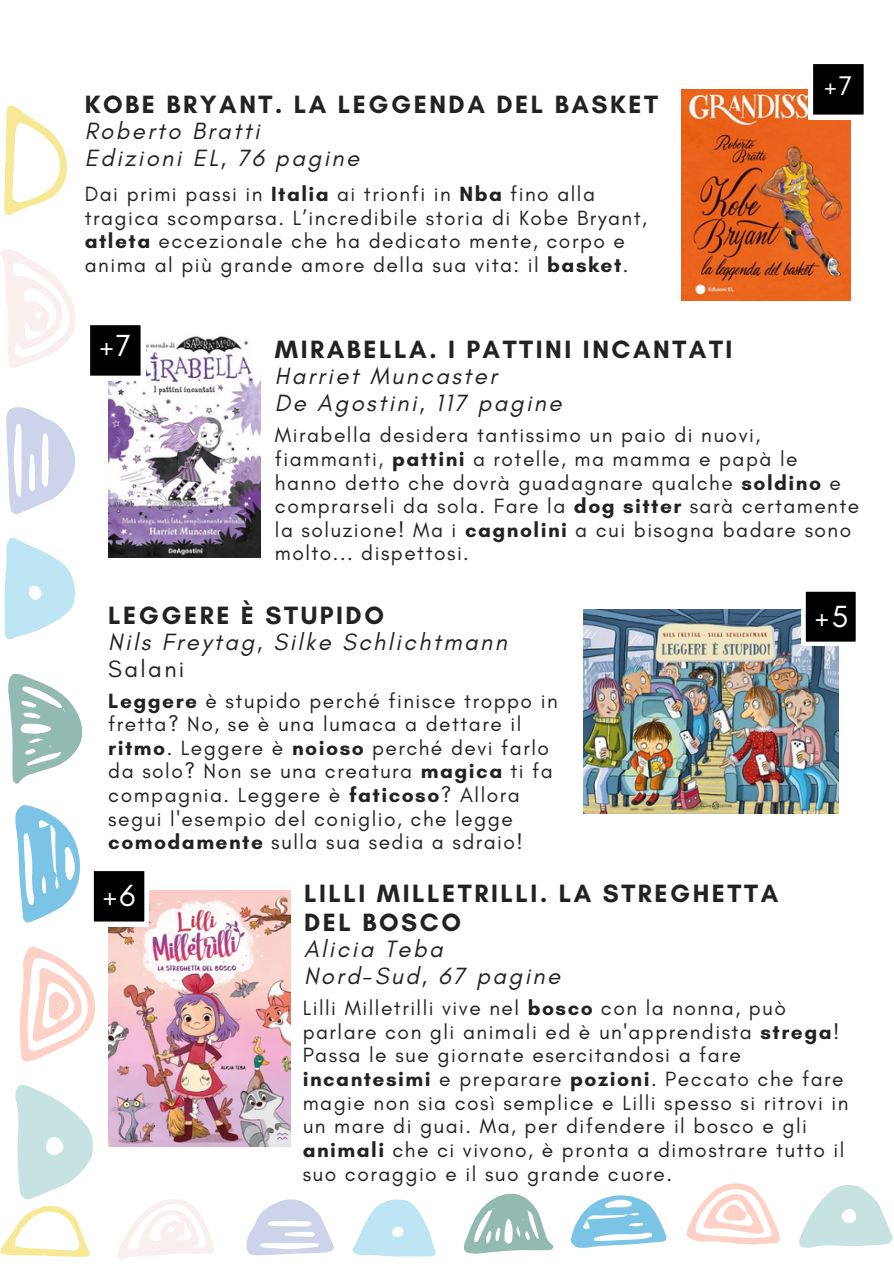
<style>
.page{position:relative;width:894px;height:1264px;background:#fff}
.page>*{position:absolute;margin:0;border:0;box-sizing:border-box;transform-origin:0 0}
.t1{font:31.2px "Glacial Indifference";color:#fff}
.t2{font:27.6px "Glacial Indifference";color:#fff}
.t3{font:700 25.5px/29.2px "Glacial Indifference";letter-spacing:.1em;color:#222}
.t4{font:italic 24px/27px "Glacial Indifference";letter-spacing:.1em;color:#222}
.t5{font:24px "Glacial Indifference";letter-spacing:.1em;color:#222}
.t6{font:21px/23.7px "Glacial Indifference";letter-spacing:.07em;color:#222}
.s1{font-weight:700}
</style>
<div class="page">
<img style="left:681px;top:89px;width:169px;height:212px">
<img style="left:108px;top:336px;width:152px;height:221px">
<svg style="left:808px;top:64px;width:56px;height:55px"></svg>
<svg style="left:90px;top:325px;width:55px;height:55px;background:#282828"></svg>
<svg style="left:799px;top:1185px;width:94px;height:63px"></svg>
<svg style="left:352px;top:1199px;width:84px;height:57px"></svg>
<svg style="left:570px;top:1195px;width:96px;height:52px"></svg>
<svg style="left:463px;top:1193px;width:90px;height:60px"></svg>
<svg style="left:246px;top:1199px;width:88px;height:56px"></svg>
<svg style="left:118px;top:1199px;width:96px;height:61px"></svg>
<svg style="left:686px;top:1183px;width:93px;height:61px"></svg>
<svg style="left:0;top:1085px;width:93px;height:171px"></svg>
<svg style="left:5px;top:537px;width:70px;height:103px"></svg>
<svg style="left:15px;top:805px;width:65px;height:117px"></svg>
<svg style="left:8px;top:673px;width:75px;height:111px"></svg>
<svg style="left:6px;top:407px;width:69px;height:108px"></svg>
<svg style="left:1px;top:249px;width:74px;height:119px"></svg>
<svg style="left:4px;top:105px;width:64px;height:110px"></svg>
<svg style="left:20px;top:947px;width:75px;height:114px"></svg>
<img style="left:108px;top:890px;width:182px;height:256px">
<svg style="left:93px;top:871px;width:56px;height:55px;background:#2c2c2c"></svg>
<img style="left:583px;top:609px;width:255px;height:204px">
<svg style="left:801px;top:591px;width:55px;height:54px;background:#292929"></svg>
<p class="t3" style="left:85px;top:90px;width:574px">KOBE BRYANT. LA LEGGENDA DEL BASKET</p>
<p class="t4" style="left:85px;top:117px;width:276px">Roberto Bratti<br>Edizioni EL, 76 pagine</p>
<p class="t6" style="left:85px;top:182px;width:563px">Dai primi passi in <span class="s1">Italia</span> ai trionfi in <span class="s1">Nba</span> fino alla tragica scomparsa. L’incredibile storia di Kobe Bryant, <span class="s1">atleta</span> eccezionale che ha dedicato mente, corpo e anima al più grande amore della sua vita: il <span class="s1">basket</span>.</p>
<p class="t2" style="left:824px;top:69px;width:30px">+7</p>
<h3 class="t1" style="left:99px;top:326px;width:33px">+7</h3>
<p class="t3" style="left:275px;top:334px;width:459px">MIRABELLA. I PATTINI INCANTATI</p>
<p class="t4" style="left:275px;top:361px;width:288px">Harriet Muncaster<br>De Agostini, 117 pagine</p>
<p class="t6" style="left:275px;top:423px;width:585px">Mirabella desidera tantissimo un paio di nuovi, fiammanti, <span class="s1">pattini</span> a rotelle, ma mamma e papà le hanno detto che dovrà guadagnare qualche <span class="s1">soldino</span> e comprarseli da sola. Fare la <span class="s1">dog sitter</span> sarà certamente la soluzione! Ma i <span class="s1">cagnolini</span> a cui bisogna badare sono molto... dispettosi.</p>
<p class="t3" style="left:108px;top:600px;width:277px">LEGGERE È STUPIDO</p>
<p class="t1" style="left:814px;top:597px;width:35px">+5</p>
<p class="t4" style="left:108px;top:628px;width:400px">Nils Freytag, Silke Schlichtmann</p>
<p class="t5" style="left:108px;top:654px;width:78px">Salani</p>
<p class="t6" style="left:108px;top:688px;width:451px"><span class="s1">Leggere</span> è stupido perché finisce troppo in fretta? No, se è una lumaca a dettare il <span class="s1">ritmo</span>. Leggere è <span class="s1">noioso</span> perché devi farlo da solo? Non se una creatura <span class="s1">magica</span> ti fa compagnia. Leggere è <span class="s1">faticoso</span>? Allora segui l'esempio del coniglio, che legge <span class="s1">comodamente</span> sulla sua sedia a sdraio!</p>
<p class="t1" style="left:103px;top:876px;width:34px">+6</p>
<p class="t3" style="left:304px;top:878px;width:475px">LILLI MILLETRILLI. LA STREGHETTA<br>DEL BOSCO</p>
<p class="t4" style="left:304px;top:935px;width:258px">Alicia Teba<br>Nord-Sud, 67 pagine</p>
<h1 class="t6" style="left:302px;top:995px;width:547px">Lilli Milletrilli vive nel <span class="s1">bosco</span> con la nonna, può parlare con gli animali ed è un'apprendista <span class="s1">strega</span>!<br>Passa le sue giornate esercitandosi a fare <span class="s1">incantesimi</span> e preparare <span class="s1">pozioni</span>. Peccato che fare magie non sia così semplice e Lilli spesso si ritrovi in un mare di guai. Ma, per difendere il bosco e gli <span class="s1">animali</span> che ci vivono, è pronta a dimostrare tutto il suo coraggio e il suo grande cuore.</h1>
</div>
